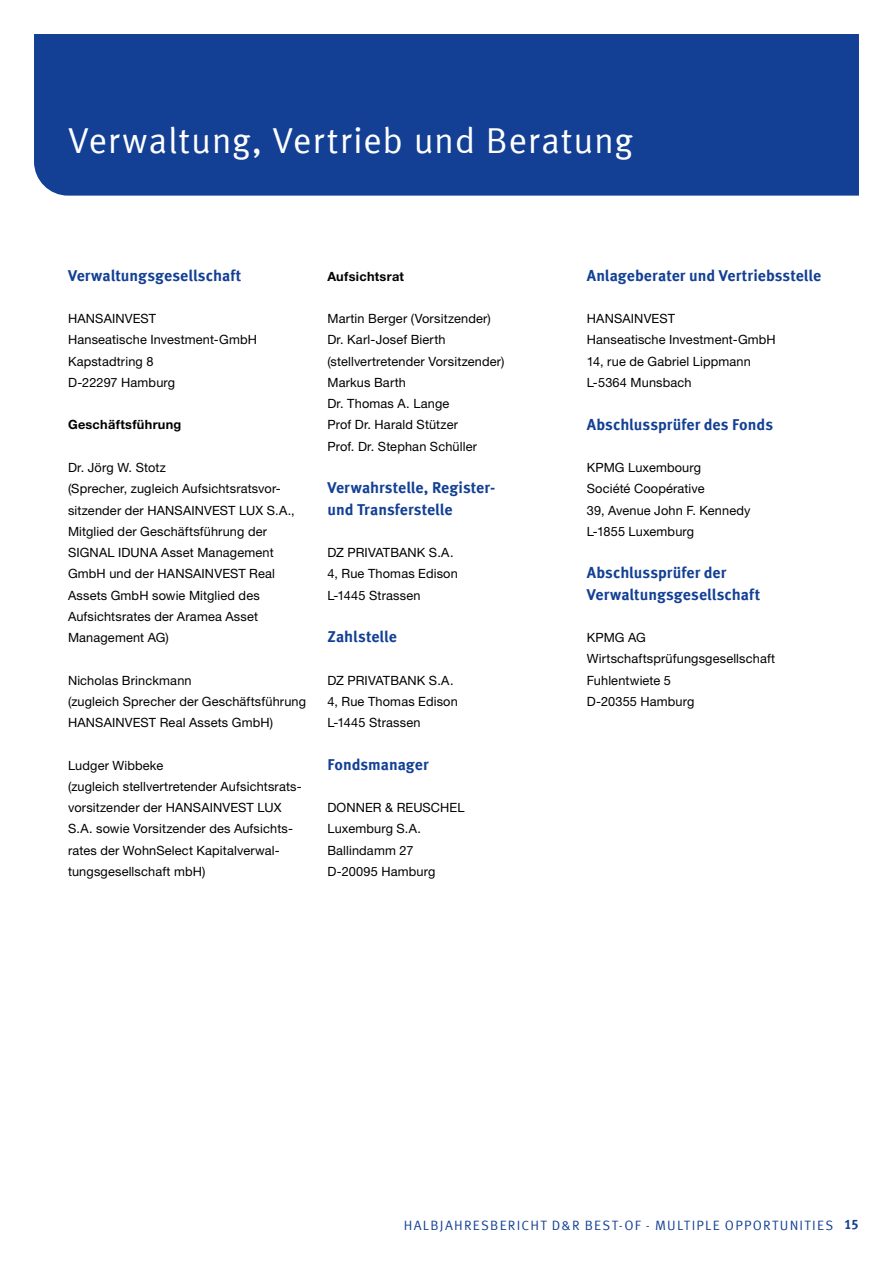
<style>
.page{position:relative;width:893px;height:1263px;background:#fff}
.page>*{position:absolute;margin:0;border:0;box-sizing:border-box;transform-origin:0 0}
.t1{font:36px "Meta Offc Pro Norm";letter-spacing:.02em;color:#fff}
.t2{font:700 15.75px/21.3px "Meta Offc Pro";color:#134094}
.t3{font:13.5px "Meta Offc Pro Norm";letter-spacing:.09em;color:#134094}
.t4{font:700 13.5px "Meta Offc Pro";color:#134094}
.t5{font:12.75px/21.3px "Helvetica Neue LTW1 G";letter-spacing:.01em;color:#000}
.t6{font:700 12.75px "Helvetica Neue LTW1 G";letter-spacing:.025em;color:#000}
</style>
<div class="page">
<div style="left:34px;top:34px;width:825px;height:162px;background:#134094"></div>
<h1 class="t1" style="left:68px;top:113px;width:567px">Verwaltung, Vertrieb und Beratung</h1>
<p class="t2" style="left:68px;top:264px;width:175px">Verwaltungsgesellschaft</p>
<p class="t5" style="left:68px;top:308px;width:190px">HANSAINVEST<br>Hanseatische Investment-GmbH<br>Kapstadtring 8<br>D-22297 Hamburg</p>
<p class="t6" style="left:68px;top:417px;width:115px">Geschäftsführung</p>
<p class="t5" style="left:68px;top:457px;width:228px">Dr. Jörg W. Stotz<br>(Sprecher, zugleich Aufsichtsratsvor&shy;sitzender der HANSAINVEST LUX S.A.,<br>Mitglied der Geschäftsführung der<br>SIGNAL IDUNA Asset Management<br>GmbH und der HANSAINVEST Real<br>Assets GmbH sowie Mitglied des<br>Aufsichtsrates der Aramea Asset<br>Management AG)</p>
<p class="t5" style="left:68px;top:669px;width:240px">Nicholas Brinckmann<br>(zugleich Sprecher der Geschäftsführung<br>HANSAINVEST Real Assets GmbH)</p>
<p class="t5" style="left:68px;top:754px;width:235px">Ludger Wibbeke<br>(zugleich stellvertretender Aufsichtsrats&shy;vorsitzender der HANSAINVEST LUX S.A. sowie Vorsitzender des Aufsichts&shy;rates der WohnSelect Kapitalverwal&shy;tungsgesellschaft mbH)</p>
<p class="t6" style="left:327px;top:268px;width:78px">Aufsichtsrat</p>
<p class="t5" style="left:327px;top:308px;width:179px">Martin Berger (Vorsitzender)<br>Dr. Karl-Josef Bierth (stellvertretender Vorsitzender)<br>Markus Barth<br>Dr. Thomas A. Lange<br>Prof Dr. Harald Stützer<br>Prof. Dr. Stephan Schüller</p>
<p class="t2" style="left:327px;top:476px;width:169px">Verwahrstelle, Register&shy;und Transferstelle</p>
<p class="t5" style="left:327px;top:542px;width:132px">DZ PRIVATBANK S.A.<br>4, Rue Thomas Edison<br>L-1445 Strassen</p>
<p class="t2" style="left:327px;top:625px;width:71px">Zahlstelle</p>
<p class="t5" style="left:327px;top:669px;width:132px">DZ PRIVATBANK S.A.<br>4, Rue Thomas Edison<br>L-1445 Strassen</p>
<p class="t2" style="left:327px;top:752px;width:103px">Fondsmanager</p>
<p class="t5" style="left:327px;top:797px;width:139px">DONNER &amp; REUSCHEL<br>Luxemburg S.A.<br>Ballindamm 27<br>D-20095 Hamburg</p>
<p class="t2" style="left:587px;top:264px;width:236px">Anlageberater und Vertriebsstelle</p>
<p class="t5" style="left:587px;top:308px;width:190px">HANSAINVEST<br>Hanseatische Investment-GmbH<br>14, rue de Gabriel Lippmann<br>L-5364 Munsbach</p>
<p class="t2" style="left:587px;top:412px;width:188px">Abschlussprüfer des Fonds</p>
<p class="t5" style="left:587px;top:457px;width:165px">KPMG Luxembourg<br>Société Coopérative<br>39, Avenue John F. Kennedy<br>L-1855 Luxemburg</p>
<p class="t2" style="left:587px;top:561px;width:175px">Abschlussprüfer der<br>Verwaltungsgesellschaft</p>
<p class="t5" style="left:587px;top:627px;width:190px">KPMG AG<br>Wirtschaftsprüfungsgesellschaft<br>Fuhlentwiete 5<br>D-20355 Hamburg</p>
<p class="t3" style="left:404px;top:1215px;width:199px">HALBJAHRESBERICHT D&amp;R Best</p>
<p class="t3" style="left:619px;top:1215px;width:66px">-of - Multiple</p>
<p class="t3" style="left:725px;top:1215px;width:20px">Opport</p>
<p class="t3" style="left:780px;top:1215px;width:28px">unities</p>
<p class="t4" style="left:844px;top:1214px;width:16px">15</p>
</div>
